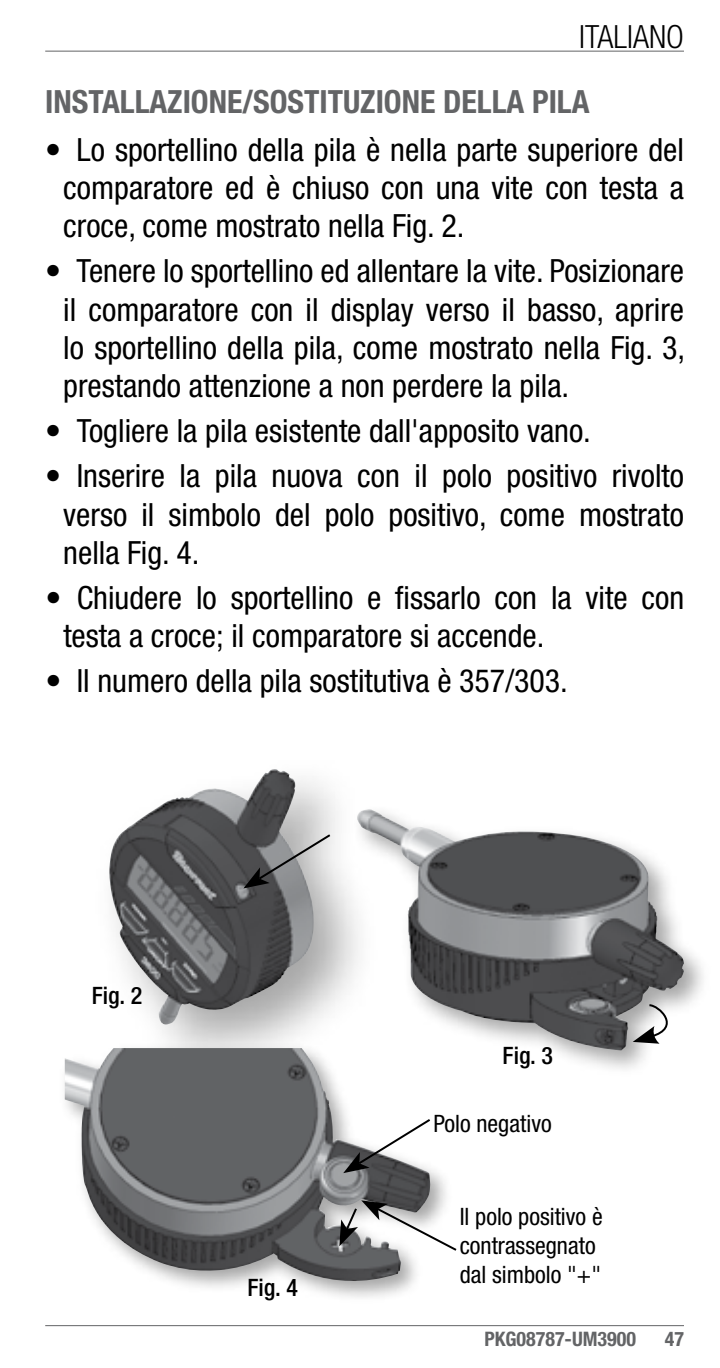
<style>
.page{position:relative;width:720px;height:1368px;background:#fff}
.page>*{position:absolute;margin:0;border:0;box-sizing:border-box;transform-origin:0 0}
.t1{font:condensed 32px/38.4px "Helvetica Neue LT Pro";color:#000;text-align:justify}
.t2{font:700 condensed 32px "Helvetica Neue LT Pro";color:#636466}
.t3{font:300 condensed 32px "Helvetica Neue LT Pro";color:#000}
.t4{font:condensed 24px/28.8px "Helvetica Neue LT Pro";color:#000}
.t5{font:500 condensed 24px "Helvetica Neue LT Pro";color:#000}
.t6{font:700 condensed 20px "Helvetica Neue LT Pro";color:#636466}
</style>
<div class="page">
<hr style="left:45px;top:1325px;width:639px;height:1px;background:#636466">
<hr style="left:45px;top:50px;width:639px;height:2px;background:#636466">
<div style="left:91px;top:754px;width:290px;height:336px;background:#000;opacity:.35"></div>
<img style="left:109px;top:769px;width:209px;height:255px">
<div style="left:352px;top:802px;width:360px;height:275px;background:#000;opacity:.35"></div>
<img style="left:357px;top:809px;width:327px;height:241px">
<div style="left:60px;top:1043px;width:393px;height:261px;background:#000;opacity:.35"></div>
<img style="left:65px;top:1048px;width:366px;height:237px">
<svg style="left:243px;top:832px;width:90px;height:56px;background:#8e8e8f"></svg>
<svg style="left:343px;top:1117px;width:89px;height:56px"></svg>
<svg style="left:339px;top:1200px;width:118px;height:53px"></svg>
<svg style="left:633px;top:1003px;width:50px;height:41px"></svg>
<p class="t3" style="left:579px;top:18px;width:106px">ITALIANO</p>
<p class="t2" style="left:45px;top:82px;width:546px">INSTALLAZIONE/SOSTITUZIONE DELLA PILA</p>
<p class="t1" style="left:63px;top:130px;width:622px;text-indent:-18px">• Lo sportellino della pila è nella parte superiore del comparatore ed è chiuso con una vite con testa a croce, come mostrato nella Fig. 2.</p>
<p class="t1" style="left:63px;top:251px;width:623px;text-indent:-18px">• Tenere lo sportellino ed allentare la vite. Posizionare il comparatore con il display verso il basso, aprire lo sportellino della pila, come mostrato nella Fig. 3, prestando attenzione a non perdere la pila.</p>
<p class="t1" style="left:45px;top:412px;width:547px">• Togliere la pila esistente dall'apposito vano.</p>
<p class="t1" style="left:63px;top:456px;width:622px;text-indent:-18px">• Inserire la pila nuova con il polo positivo rivolto verso il simbolo del polo positivo, come mostrato nella Fig. 4.</p>
<p class="t1" style="left:63px;top:578px;width:622px;text-indent:-18px">• Chiudere lo sportellino e fissarlo con la vite con testa a croce; il comparatore si accende.</p>
<p class="t1" style="left:45px;top:661px;width:524px">• Il numero della pila sostitutiva è 357/303.</p>
<p class="t5" style="left:92px;top:981px;width:52px">Fig. 2</p>
<p class="t5" style="left:247px;top:1273px;width:52px">Fig. 4</p>
<p class="t5" style="left:503px;top:1041px;width:52px">Fig. 3</p>
<p class="t4" style="left:433px;top:1109px;width:120px">Polo negativo</p>
<p class="t4" style="left:460px;top:1202px;width:144px">Il polo positivo è contrassegnato dal simbolo "+"</p>
<p class="t6" style="left:484px;top:1327px;width:153px">PKG08787-UM3900</p>
<p class="t6" style="left:665px;top:1327px;width:21px">47</p>
</div>
